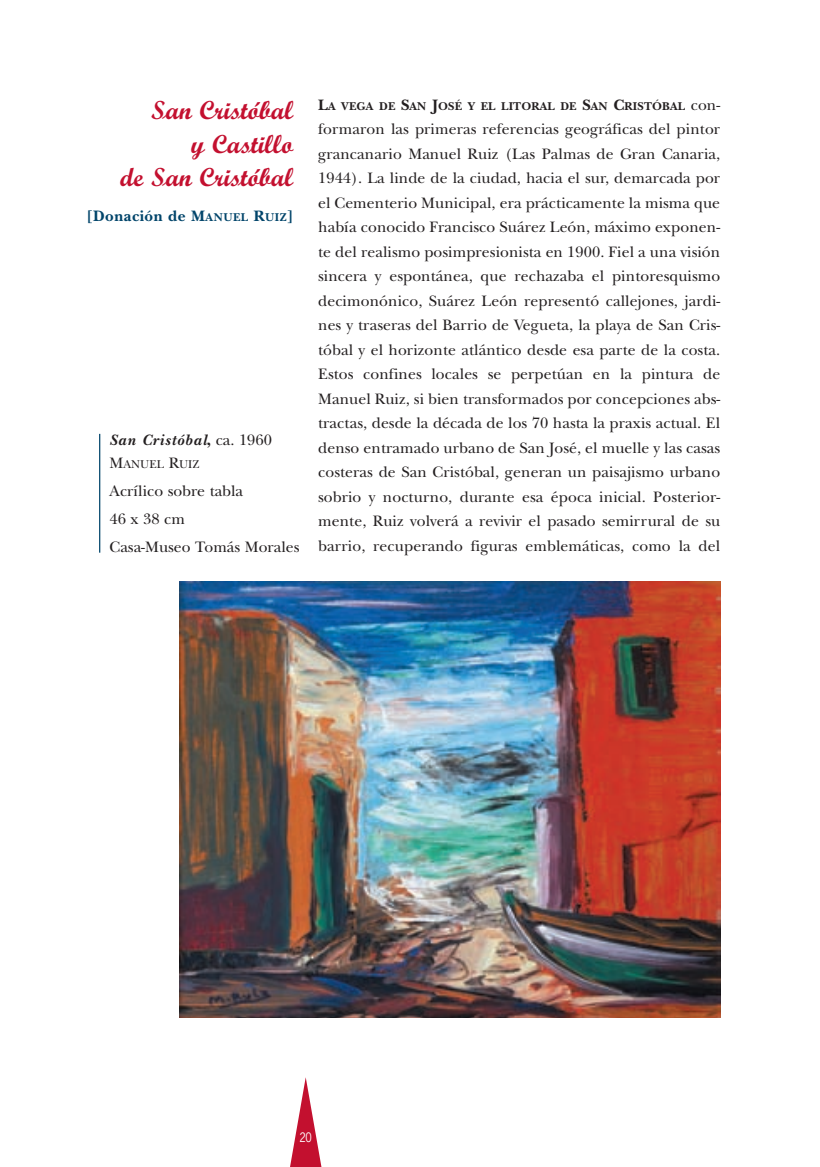
<style>
.page{position:relative;width:820px;height:1167px;background:#fff}
.page>*{position:absolute;margin:0;border:0;box-sizing:border-box;transform-origin:0 0}
.t1{font:700 26.25px/33.2px "Script";color:#c3102f;text-align:right}
.t2{font:15.75px/24.5px "New Baskerville";letter-spacing:.005em;color:#231f20}
.t3{font:700 15.75px "New Baskerville";letter-spacing:.03em;color:#00446a}
.t4{font:italic 700 15.75px "New Baskerville";letter-spacing:.06em;color:#231f20}
.t5{font:12.25px "News Gothic";color:#fff;scale:.9 1}
.t6{font:700 11.9px "New Baskerville";letter-spacing:.005em;color:#231f20}
.t7{font:11.9px "New Baskerville";color:#231f20}
.s1{font-size:11.9px}
.s2{font-style:normal}
.s3{font-weight:400;font-style:normal}
.s4{font-size:15.75px}
.s5{font-weight:400;font-size:15.75px}
</style>
<div class="page">
<img style="left:99px;top:433px;width:622px;height:734px">
<h1 class="t1" style="left:120px;top:94px;width:174px">San Cristóbal<br>y Castillo<br>de San Cristóbal</h1>
<p class="t3" style="left:87px;top:206px;width:208px">[Donación de M<span class="s1">ANUEL</span> R<span class="s1">UIZ</span>]</p>
<p class="t4" style="left:110px;top:430px;width:164px">San Cristóbal<span class="s2">,</span> <span class="s3">ca. 1960</span></p>
<p class="t7" style="left:110px;top:457px;width:91px"><span class="s4">M</span>ANUEL <span class="s4">R</span>UIZ</p>
<p class="t2" style="left:110px;top:476px;width:191px;line-height:28px">Acrílico sobre tabla<br>46 x 38 cm<br>Casa-Museo Tomás Morales</p>
<p class="t6" style="left:318px;top:98px;width:403px"><span class="s4">L</span>A VEGA DE <span class="s4">S</span>AN <span class="s4">J</span>OSÉ Y EL LITORAL DE <span class="s4">S</span>AN <span class="s4">C</span>RISTÓBAL <span class="s5">con-</span></p>
<p class="t2" style="left:318px;top:116px;width:403px;text-align:justify">formaron las primeras referencias geográficas del pintor grancanario Manuel Ruiz (Las Palmas de Gran Canaria, 1944). La linde de la ciudad, hacia el sur, demarcada por el Cementerio Municipal, era prácticamente la misma que había conocido Francisco Suárez León, máximo exponen&shy;te del realismo posimpresionista en 1900. Fiel a una visión sincera y espontánea, que rechazaba el pintoresquismo decimonónico, Suárez León representó callejones, jardi&shy;nes y traseras del Barrio de Vegueta, la playa de San Cris&shy;tóbal y el horizonte atlántico desde esa parte de la costa.<br>Estos confines locales se perpetúan en la pintura de Manuel Ruiz, si bien transformados por concepciones abs&shy;tractas, desde la década de los 70 hasta la praxis actual. El denso entramado urbano de San José, el muelle y las casas costeras de San Cristóbal, generan un paisajismo urbano sobrio y nocturno, durante esa época inicial. Posterior&shy;mente, Ruiz volverá a revivir el pasado semirrural de su barrio, recuperando figuras emblemáticas, como la del</p>
<p class="t5" style="left:299px;top:1130px;width:15px">20</p>
</div>
